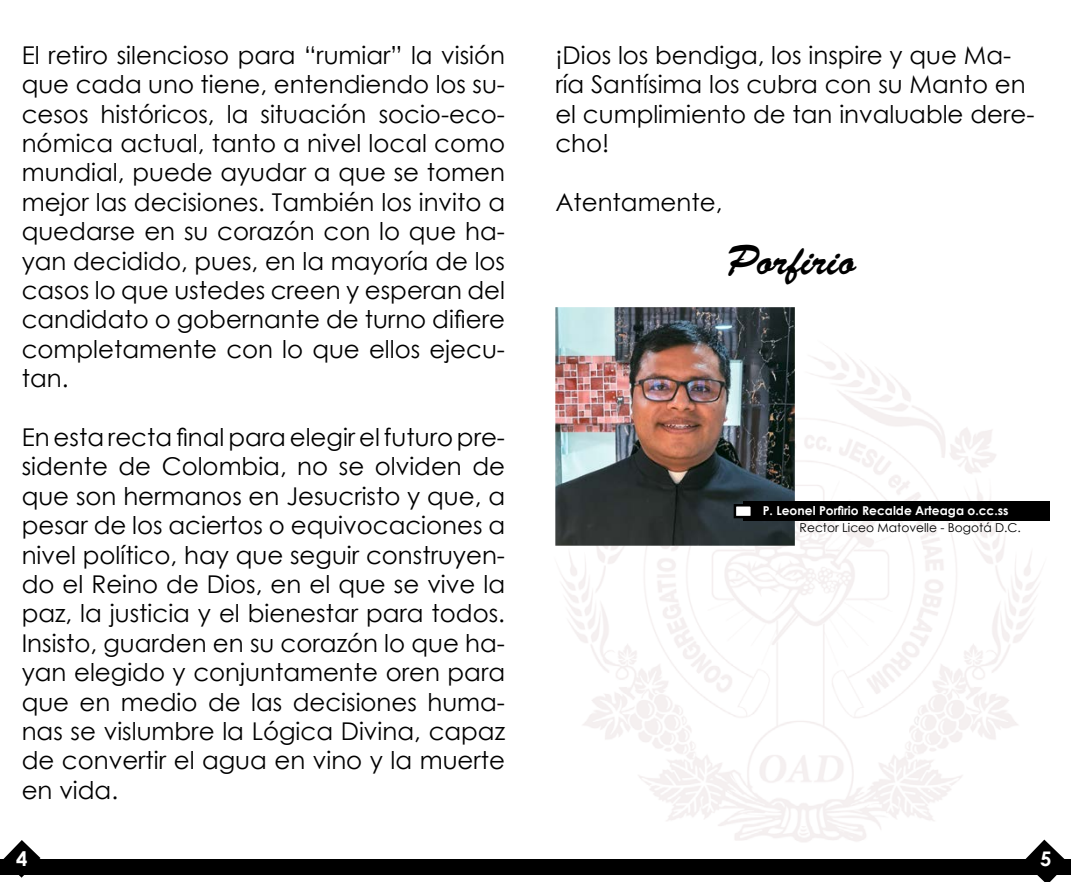
<style>
.page{position:relative;width:1071px;height:882px;background:#fff}
.page>*{position:absolute;margin:0;border:0;box-sizing:border-box;transform-origin:0 0}
.t1{font:42px "Brush Script Std";color:#000}
.t2{font:24.5px/29.4px "Century Gothic";color:#000;text-align:justify}
.t3{font:700 20.12px "Century Gothic";color:#fff}
.t4{font:700 12.25px "Century Gothic";color:#fff}
.t5{font:12.25px "Century Gothic";color:#000}
</style>
<div class="page">
<img style="left:561px;top:349px;width:489px;height:493px">
<img style="left:555px;top:307px;width:240px;height:239px">
<div style="left:743px;top:502px;width:307px;height:19px;background:#000"></div>
<div style="left:734px;top:504px;width:19px;height:14px;background:#fff;border:2px solid #000"></div>
<svg style="left:1023px;top:840px;width:45px;height:42px"></svg>
<svg style="left:3px;top:840px;width:38px;height:38px"></svg>
<div style="left:0;top:859px;width:536px;height:15px;background:#000"></div>
<div style="left:536px;top:859px;width:535px;height:15px;background:#000"></div>
<p class="t2" style="left:22px;top:40px;width:485px">El retiro silencioso para “rumiar” la visión que cada uno tiene, entendiendo los su&shy;cesos históricos, la situación socio-eco&shy;nómica actual, tanto a nivel local como mundial, puede ayudar a que se tomen mejor las decisiones. También los invito a quedarse en su corazón con lo que ha&shy;yan decidido, pues, en la mayoría de los casos lo que ustedes creen y esperan del candidato o gobernante de turno difiere completamente con lo que ellos ejecu&shy;tan.</p>
<p class="t2" style="left:22px;top:422px;width:485px">En esta recta final para elegir el futuro pre&shy;sidente de Colombia, no se olviden de que son hermanos en Jesucristo y que, a pesar de los aciertos o equivocaciones a nivel político, hay que seguir construyen&shy;do el Reino de Dios, en el que se vive la paz, la justicia y el bienestar para todos.<br>Insisto, guarden en su corazón lo que ha&shy;yan elegido y conjuntamente oren para que en medio de las decisiones huma&shy;nas se vislumbre la Lógica Divina, capaz de convertir el agua en vino y la muerte en vida.</p>
<p class="t2" style="left:555px;top:40px;width:481px;text-align:left">¡Dios los bendiga, los inspire y que Ma&shy;ría Santísima los cubra con su Manto en el cumplimiento de tan invaluable dere&shy;cho!</p>
<p class="t2" style="left:555px;top:187px;width:169px">Atentamente,</p>
<h1 class="t1" style="left:726px;top:237px;width:131px">Porfirio</h1>
<p class="t4" style="left:763px;top:501px;width:247px">P. Leonel Porfirio Recalde Arteaga o.cc.ss</p>
<p class="t5" style="left:800px;top:519px;width:223px">Rector Liceo Matovelle - Bogotá D.C.</p>
<p class="t3" style="left:16px;top:844px;width:13px">4</p>
<p class="t3" style="left:1040px;top:844px;width:13px">5</p>
</div>
